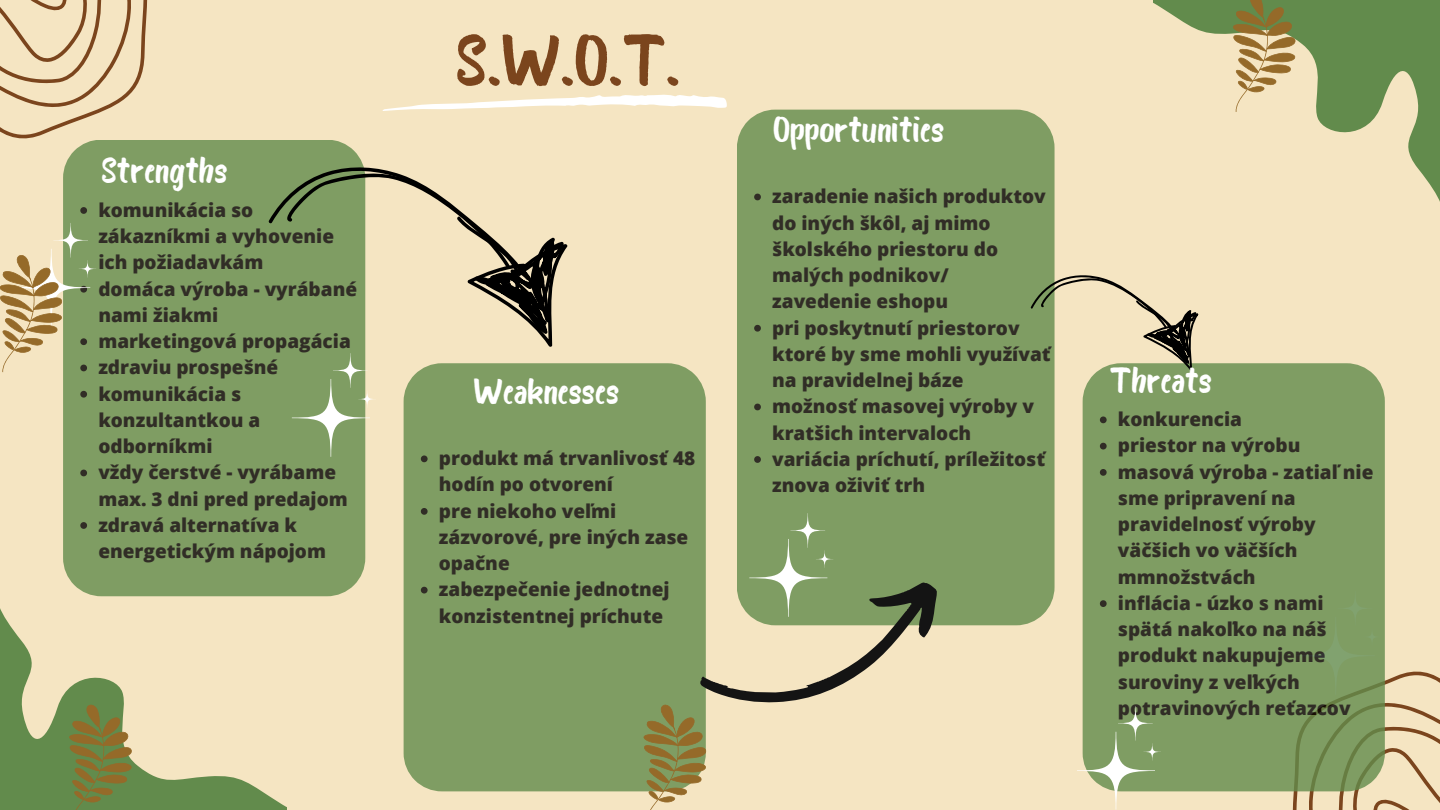
<style>
.page{position:relative;width:1440px;height:810px;background:#f5e5c2}
.page>*{position:absolute;margin:0;border:0;box-sizing:border-box;transform-origin:0 0}
.t1{font:70.4px "Bosk";color:#7b451d}
.t2{font:35px "Bosk";color:#fff}
.t3{font:800 19px/26.2px "Open Sans";color:#000}
</style>
<div class="page">
<svg style="left:1154px;top:0;width:286px;height:202px"></svg>
<div style="left:63px;top:140px;width:302px;height:456px;background:#7f9d63"></div>
<svg style="left:80px;top:207px;width:7px;height:7px"></svg>
<svg style="left:80px;top:391px;width:7px;height:7px"></svg>
<svg style="left:80px;top:470px;width:7px;height:6px"></svg>
<svg style="left:80px;top:522px;width:7px;height:7px"></svg>
<svg style="left:1290px;top:671px;width:150px;height:139px"></svg>
<svg style="left:383px;top:94px;width:344px;height:17px"></svg>
<svg style="left:0;top:0;width:150px;height:142px"></svg>
<svg style="left:0;top:591px;width:286px;height:219px"></svg>
<div style="left:404px;top:363px;width:302px;height:428px;background:#7f9d63"></div>
<svg style="left:421px;top:508px;width:7px;height:7px"></svg>
<svg style="left:421px;top:587px;width:7px;height:6px"></svg>
<div style="left:737px;top:110px;width:318px;height:515px;background:#7f9d63"></div>
<svg style="left:754px;top:194px;width:7px;height:6px"></svg>
<svg style="left:754px;top:325px;width:7px;height:7px"></svg>
<svg style="left:754px;top:404px;width:7px;height:6px"></svg>
<svg style="left:754px;top:456px;width:7px;height:7px"></svg>
<div style="left:1083px;top:363px;width:302px;height:428px;background:#7f9d63"></div>
<svg style="left:1100px;top:416px;width:7px;height:7px"></svg>
<svg style="left:1100px;top:443px;width:7px;height:6px"></svg>
<svg style="left:1100px;top:469px;width:7px;height:7px"></svg>
<svg style="left:1100px;top:600px;width:7px;height:7px"></svg>
<div style="left:749px;top:513px;width:84px;height:52px;background:#7f9d63"></div>
<svg style="left:0;top:223px;width:96px;height:153px"></svg>
<svg style="left:1077px;top:706px;width:84px;height:104px"></svg>
<svg style="left:642px;top:703px;width:65px;height:107px"></svg>
<svg style="left:1231px;top:0;width:67px;height:116px"></svg>
<svg style="left:68px;top:703px;width:67px;height:107px"></svg>
<div style="left:259px;top:140px;width:106px;height:191px;background:#7f9d63"></div>
<svg style="left:276px;top:144px;width:314px;height:318px"></svg>
<svg style="left:697px;top:565px;width:261px;height:179px"></svg>
<svg style="left:1025px;top:252px;width:188px;height:129px"></svg>
<h2 class="t2" style="left:101px;top:157px;width:128px">Strengths</h2>
<p class="t3" style="left:98px;top:196px;width:260px">komunikácia so zákazníkmi a vyhovenie ich požiadavkám<br>domáca výroba - vyrábané nami žiakmi marketingová propagácia zdraviu prospešné komunikácia s konzultantkou a odborníkmi<br>vždy čerstvé - vyrábame max. 3 dni pred predajom zdravá alternatíva k energetickým nápojom</p>
<h1 class="t1" style="left:456px;top:33px;width:225px">S.W.O.T.</h1>
<h2 class="t2" style="left:474px;top:378px;width:147px">Weaknesses</h2>
<p class="t3" style="left:439px;top:445px;width:258px">produkt má trvanlivosť 48 hodín po otvorení<br>pre niekoho veľmi zázvorové, pre iných zase opačne<br>zabezpečenie jednotnej konzistentnej príchute</p>
<h2 class="t2" style="left:773px;top:115px;width:173px">Opportunities</h2>
<p class="t3" style="left:772px;top:183px;width:280px">zaradenie našich produktov do iných škôl, aj mimo školského priestoru do malých podnikov/ zavedenie eshopu<br>pri poskytnutí priestorov ktoré by sme mohli využívať na pravidelnej báze možnosť masovej výroby v kratšich intervaloch variácia príchutí, príležitosť znova oživiť trh</p>
<h2 class="t2" style="left:1110px;top:367px;width:104px">Threats</h2>
<p class="t3" style="left:1118px;top:406px;width:257px">konkurencia<br>priestor na výrobu masová výroba - zatiaľ nie sme pripravení na pravidelnosť výroby väčšich vo väčších mmnožstvách<br>inflácia - úzko s nami spätá nakoľko na náš produkt nakupujeme suroviny z veľkých potravinových reťazcov</p>
</div>
